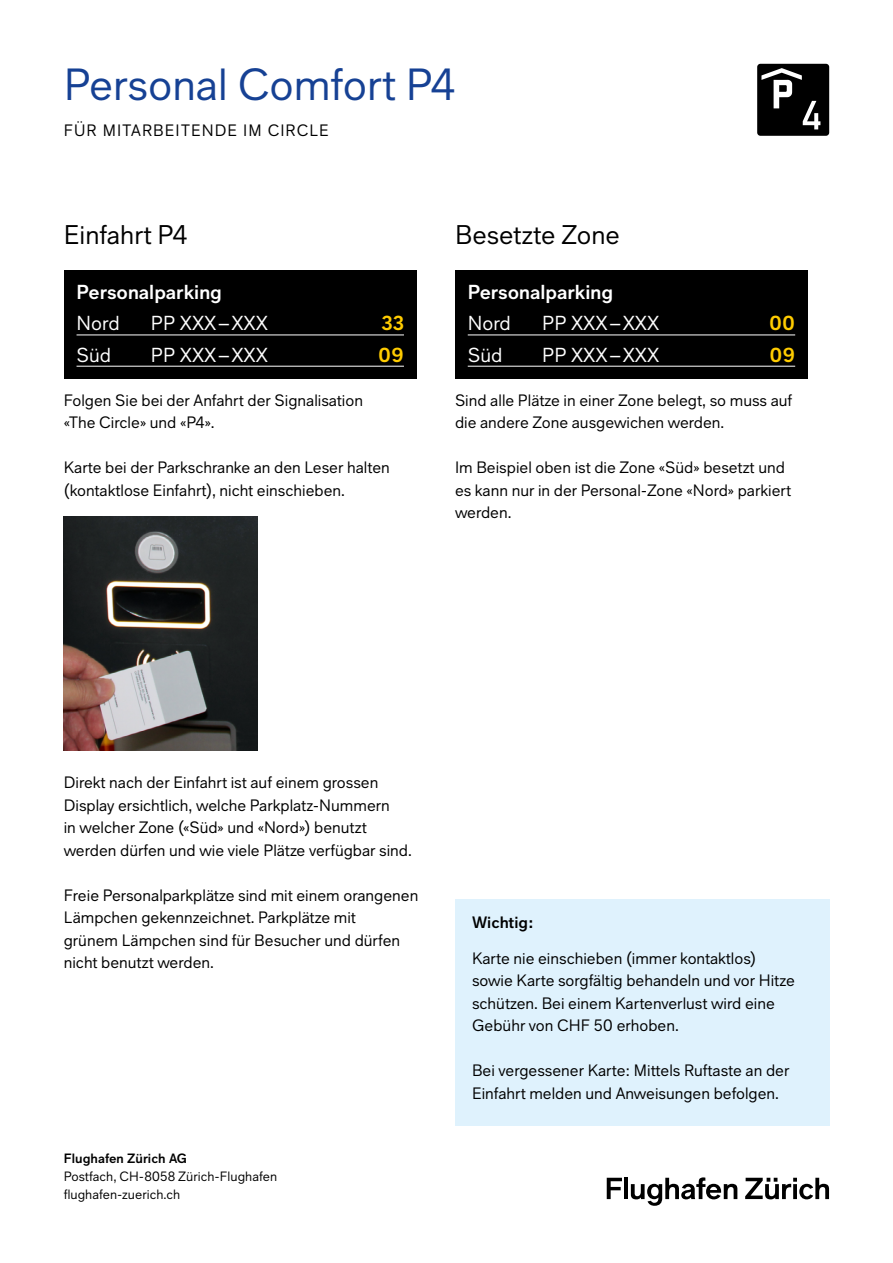
<style>
.page{position:relative;width:893px;height:1263px;background:#fff}
.page>*{position:absolute;margin:0;border:0;box-sizing:border-box;transform-origin:0 0}
.t1{font:45px "Zurich Airport";color:#164194}
.t2{font:27px "Zurich Airport";color:#000}
.t3{font:20.25px "Zurich Airport";color:#fff}
.t4{font:700 20.25px "Zurich Airport";color:#fff}
.t5{font:700 20.25px "Zurich Airport";color:#fc0}
.t6{font:16.5px/22.5px "Zurich Airport";color:#000}
.t7{font:16.5px "Zurich Airport";letter-spacing:.06em;color:#000}
.t8{font:700 16.5px "Zurich Airport";color:#000}
.t9{font:13.5px/18px "Zurich Airport";letter-spacing:.005em;color:#000}
.t10{font:700 13.5px "Zurich Airport";letter-spacing:.005em;color:#000}
</style>
<div class="page">
<div style="left:64px;top:270px;width:353px;height:109px;background:#000"></div>
<hr style="left:77px;top:335px;width:327px;height:1px;background:#fff">
<hr style="left:77px;top:366px;width:327px;height:1px;background:#fff">
<img style="left:64px;top:517px;width:193px;height:234px">
<div style="left:455px;top:270px;width:353px;height:109px;background:#000"></div>
<hr style="left:468px;top:335px;width:327px;height:1px;background:#fff">
<hr style="left:468px;top:366px;width:327px;height:1px;background:#fff">
<div style="left:455px;top:899px;width:374px;height:227px;background:#dff2fd"></div>
<svg style="left:757px;top:64px;width:72px;height:72px"></svg>
<svg style="left:607px;top:1178px;width:15px;height:21px"></svg>
<hr style="left:624px;top:1178px;width:4px;height:21px;background:#000">
<svg style="left:631px;top:1177px;width:106px;height:29px"></svg>
<svg style="left:745px;top:1178px;width:84px;height:21px"></svg>
<h1 class="t1" style="left:64px;top:57px;width:394px">Personal Comfort P4</h1>
<p class="t7" style="left:64px;top:120px;width:266px">FÜR MITARBEITENDE IM CIRCLE</p>
<h2 class="t2" style="left:64px;top:218px;width:125px">Einfahrt P4</h2>
<p class="t4" style="left:77px;top:280px;width:147px">Personalparking</p>
<p class="t3" style="left:77px;top:311px;width:45px">Nord</p>
<p class="t3" style="left:151px;top:311px;width:119px">PP XXX – XXX</p>
<p class="t5" style="left:382px;top:311px;width:24px">33</p>
<p class="t3" style="left:77px;top:342px;width:36px">Süd</p>
<p class="t3" style="left:151px;top:342px;width:119px">PP XXX – XXX</p>
<p class="t5" style="left:378px;top:342px;width:27px">09</p>
<p class="t6" style="left:64px;top:389px;width:301px">Folgen Sie bei der Anfahrt der Signalisation «The Circle» und «P4».</p>
<p class="t6" style="left:64px;top:456px;width:328px">Karte bei der Parkschranke an den Leser halten (kontaktlose Einfahrt), nicht einschieben.</p>
<h2 class="t2" style="left:455px;top:218px;width:166px">Besetzte Zone</h2>
<p class="t4" style="left:468px;top:280px;width:147px">Personalparking</p>
<p class="t3" style="left:468px;top:311px;width:45px">Nord</p>
<p class="t3" style="left:542px;top:311px;width:119px">PP XXX – XXX</p>
<p class="t5" style="left:769px;top:311px;width:27px">00</p>
<p class="t3" style="left:468px;top:342px;width:36px">Süd</p>
<p class="t3" style="left:542px;top:342px;width:119px">PP XXX – XXX</p>
<p class="t5" style="left:769px;top:342px;width:27px">09</p>
<p class="t6" style="left:455px;top:389px;width:339px">Sind alle Plätze in einer Zone belegt, so muss auf die andere Zone ausgewichen werden.</p>
<p class="t6" style="left:455px;top:456px;width:338px">Im Beispiel oben ist die Zone «Süd» besetzt und es kann nur in der Personal-Zone «Nord» parkiert werden.</p>
<p class="t6" style="left:64px;top:771px;width:350px">Direkt nach der Einfahrt ist auf einem grossen Display ersichtlich, welche Parkplatz-Nummern<br>in welcher Zone («Süd» und «Nord») benutzt werden dürfen und wie viele Plätze verfügbar sind.</p>
<p class="t6" style="left:64px;top:884px;width:356px">Freie Personalparkplätze sind mit einem orangenen Lämpchen gekennzeichnet. Parkplätze mit<br>grünem Lämpchen sind für Besucher und dürfen nicht benutzt werden.</p>
<p class="t10" style="left:64px;top:1150px;width:125px">Flughafen Zürich AG</p>
<p class="t9" style="left:64px;top:1167px;width:215px">Postfach, CH-8058 Zürich-Flughafen flughafen-zuerich.ch</p>
<p class="t8" style="left:472px;top:912px;width:63px">Wichtig:</p>
<p class="t6" style="left:472px;top:947px;width:324px">Karte nie einschieben (immer kontaktlos) sowie Karte sorgfältig behandeln und vor Hitze schützen. Bei einem Kartenverlust wird eine Gebühr von CHF 50 erhoben.</p>
<p class="t6" style="left:472px;top:1059px;width:319px">Bei vergessener Karte: Mittels Ruftaste an der<br>Einfahrt melden und Anweisungen befolgen.</p>
</div>
